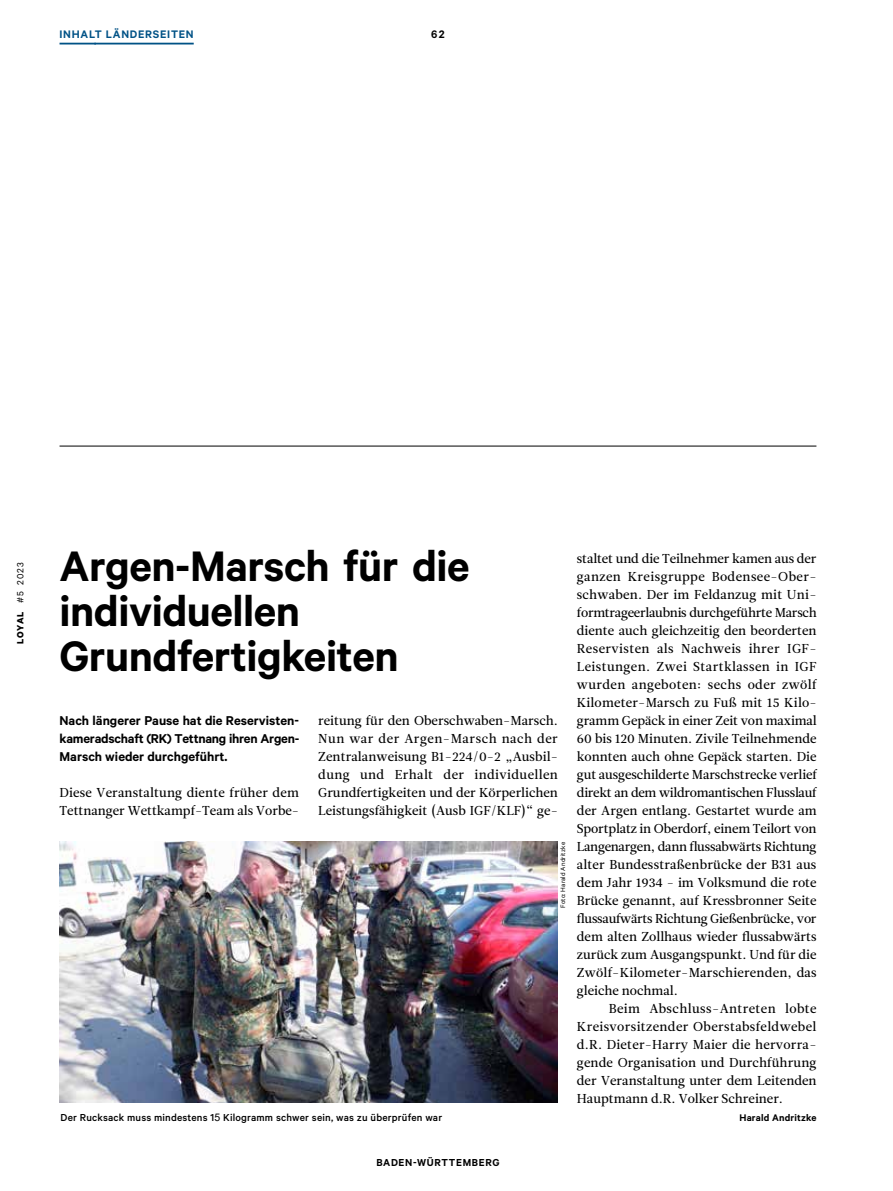
<style>
.page{position:relative;width:893px;height:1191px;background:#fff}
.page>*{position:absolute;margin:0;border:0;box-sizing:border-box;transform-origin:0 0}
.t1{font:600 48px/45px "Calibre";letter-spacing:-.01em;color:#000}
.t2{font:600 14.4px/18px "Calibre";color:#000;text-align:justify}
.t3{font:12.9px/18px "Leitura News Roman 2";color:#000;text-align:justify}
.t4{font:600 12.3px "Calibre";letter-spacing:.06em;color:#005286}
.t5{font:600 12.3px "Calibre";color:#000}
.t6{font:500 11.4px "Calibre";letter-spacing:.015em;color:#000}
.t7{font:600 11.4px "Calibre";letter-spacing:.06em;color:#000}
.t8{font:600 10.8px "Calibre";letter-spacing:.02em;color:#000}
.t9{font:10.2px "Calibre";color:#000}
.t10{font:7.2px "Calibre";letter-spacing:.02em;color:#000}
.s1{font-weight:700}
.s2{font-family:"Arial";font-weight:400;font-size:10.5px}
</style>
<div class="page">
<hr style="left:60px;top:43px;width:134px;height:1px;background:#005286">
<hr style="left:60px;top:446px;width:756px;height:1px;background:#000">
<img style="left:60px;top:842px;width:498px;height:261px">
<p class="t4" style="left:60px;top:27px;width:136px">INHALT LÄNDERSEITEN</p>
<p class="t5" style="left:431px;top:27px;width:15px">62</p>
<p class="t9" style="left:15px;top:644px;width:84px;rotate:-90deg"><span class="s1">LOYAL</span> #5 2023</p>
<h1 class="t1" style="left:60px;top:542px;width:412px">Argen-Marsch für die individuellen<br>Grundfertigkeiten</h1>
<p class="t2" style="left:60px;top:711px;width:241px">Nach längerer Pause hat die Reservisten&shy;kameradschaft (RK) Tettnang ihren Argen-Marsch wieder durchgeführt.</p>
<p class="t3" style="left:60px;top:783px;width:241px">Diese Veranstaltung diente früher dem<br>Tettnanger Wettkampf-Team als Vorbe-</p>
<p class="t3" style="left:318px;top:711px;width:241px">reitung für den Oberschwaben-Marsch.<br>Nun war der Argen-Marsch nach der Zentralanweisung B1-224/0-2 „Ausbil&shy;dung und Erhalt der individuellen Grundfertigkeiten und der Körperlichen Leistungsfähigkeit (Ausb IGF/KLF)“ ge-</p>
<p class="t10" style="left:559px;top:908px;width:67px;rotate:-90deg">Foto: Harald Andritzke</p>
<p class="t6" style="left:61px;top:1110px;width:383px">Der Rucksack muss mindestens 1<span class="s2">5</span> Kilogramm schwer sein, was zu überprüfen war</p>
<p class="t3" style="left:577px;top:549px;width:241px">staltet und die Teilnehmer kamen aus der ganzen Kreisgruppe Bodensee-Ober&shy;schwaben. Der im Feldanzug mit Uni&shy;formtrageerlaubnis durchgeführte Marsch diente auch gleichzeitig den beorderten Reservisten als Nachweis ihrer IGF-Leistungen. Zwei Startklassen in IGF wurden angeboten: sechs oder zwölf Kilometer-Marsch zu Fuß mit 15 Kilo&shy;gramm Gepäck in einer Zeit von maximal 60 bis 120 Minuten. Zivile Teilnehmende konnten auch ohne Gepäck starten. Die gut ausgeschilderte Marschstrecke verlief direkt an dem wildromantischen Flusslauf der Argen entlang. Gestartet wurde am Sportplatz in Oberdorf, einem Teilort von Langenargen, dann flussabwärts Richtung alter Bundesstraßenbrücke der B31 aus dem Jahr 1934 - im Volksmund die rote Brücke genannt, auf Kressbronner Seite flussaufwärts Richtung Gießenbrücke, vor dem alten Zollhaus wieder flussabwärts zurück zum Ausgangspunkt. Und für die Zwölf-Kilometer-Marschierenden, das gleiche nochmal.</p>
<p class="t3" style="left:577px;top:999px;width:241px;text-indent:32px">Beim Abschluss-Antreten lobte Kreisvorsitzender Oberstabsfeldwebel d.R. Dieter-Harry Maier die hervorra&shy;gende Organisation und Durchführung der Veranstaltung unter dem Leitenden Hauptmann d.R. Volker Schreiner.</p>
<p class="t8" style="left:739px;top:1111px;width:79px">Harald Andritzke</p>
<p class="t7" style="left:376px;top:1155px;width:125px">BADEN-WÜRTTEMBERG</p>
</div>
